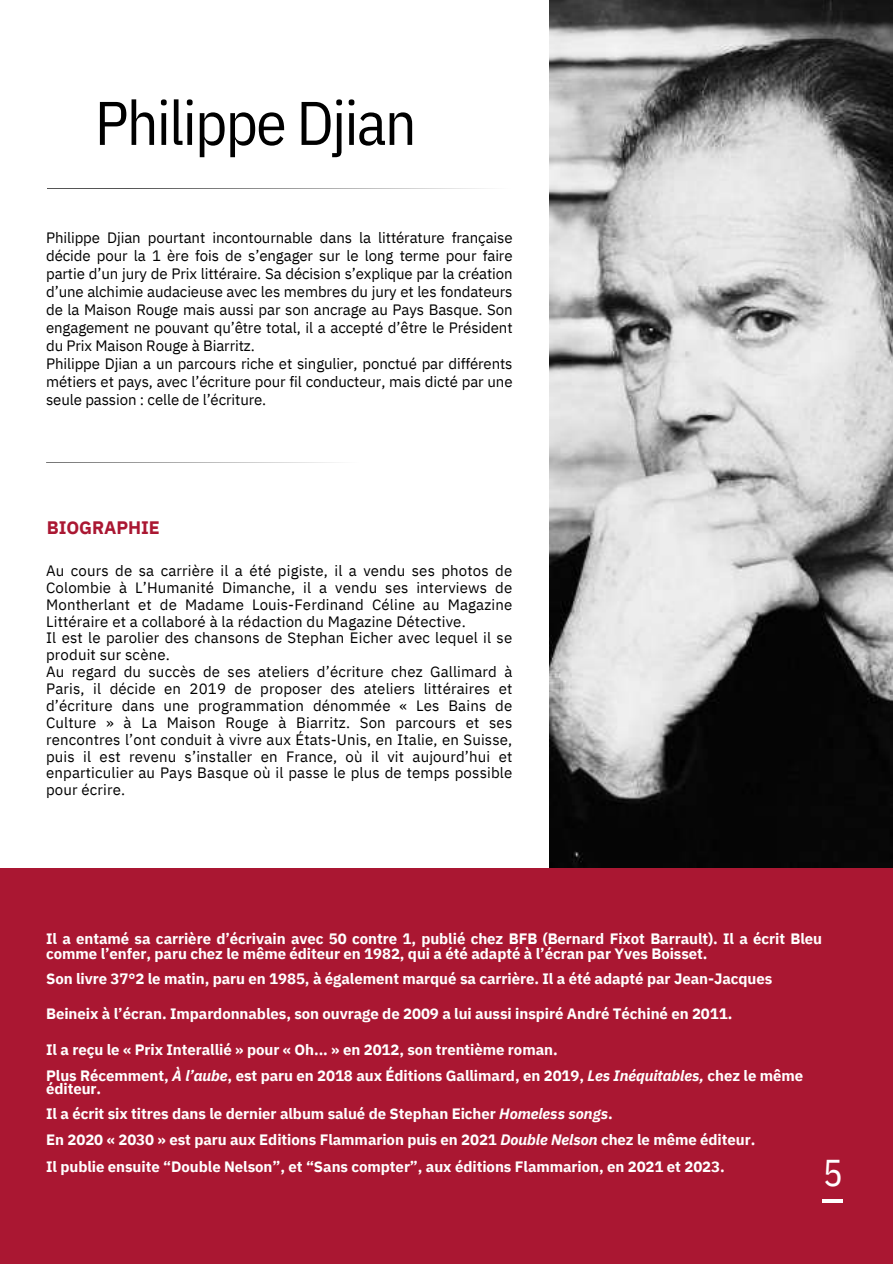
<style>
.page{position:relative;width:893px;height:1264px;background:#fff}
.page>*{position:absolute;margin:0;border:0;box-sizing:border-box;transform-origin:0 0}
.t1{font:61.5px "IBM Plex Sans Cond";letter-spacing:-.025em;color:#000}
.t2{font:37.2px "IBM Plex Sans Cond";color:#fff}
.t3{font:700 18px "IBM Plex Sans";letter-spacing:-.005em;color:#aa1732}
.t4{font:700 15px/25.8px "IBM Plex Sans";letter-spacing:-.005em;color:#fff}
.t5{font:15px/16.8px "IBM Plex Sans";letter-spacing:.01em;color:#000}
.t6{font:15px/18px "IBM Plex Sans";letter-spacing:-.01em;color:#000}
.s1{font-style:italic}
</style>
<div class="page">
<img style="left:549px;top:0;width:343px;height:867px">
<svg style="left:47px;top:188px;width:441px;height:1px"></svg>
<svg style="left:46px;top:462px;width:290px;height:1px"></svg>
<div style="left:0;top:868px;width:892px;height:395px;background:#aa1732"></div>
<hr style="left:822px;top:1199px;width:20px;height:3px;background:#fff">
<h1 class="t1" style="left:95px;top:82px;width:323px">Philippe Djian</h1>
<p class="t6" style="left:46px;top:228px;width:468px">Philippe Djian pourtant incontournable dans la littérature française décide pour la 1 ère fois de s’engager sur le long terme pour faire partie d’un jury de Prix littéraire. Sa décision s’explique par la création d’une alchimie audacieuse avec les membres du jury et les fondateurs de la Maison Rouge mais aussi par son ancrage au Pays Basque. Son engagement ne pouvant qu’être total, il a accepté d’être le Président du Prix Maison Rouge à Biarritz.<br>Philippe Djian a un parcours riche et singulier, ponctué par différents métiers et pays, avec l’écriture pour fil conducteur, mais dicté par une seule passion : celle de l’écriture.</p>
<p class="t3" style="left:47px;top:515px;width:114px">BIOGRAPHIE</p>
<p class="t5" style="left:46px;top:562px;width:467px">Au cours de sa carrière il a été pigiste, il a vendu ses photos de Colombie à L’Humanité Dimanche, il a vendu ses interviews de Montherlant et de Madame Louis-Ferdinand Céline au Magazine Littéraire et a collaboré à la rédaction du Magazine Détective.<br>Il est le parolier des chansons de Stephan Eicher avec lequel il se produit sur scène.<br>Au regard du succès de ses ateliers d’écriture chez Gallimard à Paris, il décide en 2019 de proposer des ateliers littéraires et d’écriture dans une programmation dénommée « Les Bains de Culture » à La Maison Rouge à Biarritz. Son parcours et ses rencontres l’ont conduit à vivre aux États-Unis, en Italie, en Suisse, puis il est revenu s’installer en France, où il vit aujourd’hui et enparticulier au Pays Basque où il passe le plus de temps possible pour écrire.</p>
<p class="t4" style="left:46px;top:930px;width:777px;line-height:15.8px">Il a entamé sa carrière d’écrivain avec 50 contre 1, publié chez BFB (Bernard Fixot Barrault). Il a écrit Bleu comme l’enfer, paru chez le même éditeur en 1982, qui a été adapté à l’écran par Yves Boisset.</p>
<p class="t4" style="left:46px;top:965px;width:727px">Son livre 37°2 le matin, paru en 1985, à également marqué sa carrière. Il a été adapté par Jean-Jacques</p>
<p class="t4" style="left:46px;top:1000px;width:687px">Beineix à l’écran. Impardonnables, son ouvrage de 2009 a lui aussi inspiré André Téchiné en 2011.</p>
<p class="t4" style="left:46px;top:1036px;width:758px">Il a reçu le « Prix Interallié » pour « Oh... » en 2012, son trentième roman.<br>Plus Récemment, <span class="s1">À l’aube</span>, est paru en 2018 aux Éditions Gallimard, en 2019, <span class="s1">Les Inéquitables,</span> chez le même</p>
<p class="t4" style="left:46px;top:1075px;width:710px">éditeur.<br>Il a écrit six titres dans le dernier album salué de Stephan Eicher <span class="s1">Homeless songs</span>.<br>En 2020 « 2030 » est paru aux Editions Flammarion puis en 2021 <span class="s1">Double Nelson</span> chez le même éditeur.<br>Il publie ensuite “Double Nelson”, et “Sans compter”, aux éditions Flammarion, en 2021 et 2023.</p>
<h2 class="t2" style="left:822px;top:1148px;width:22px">5</h2>
</div>
